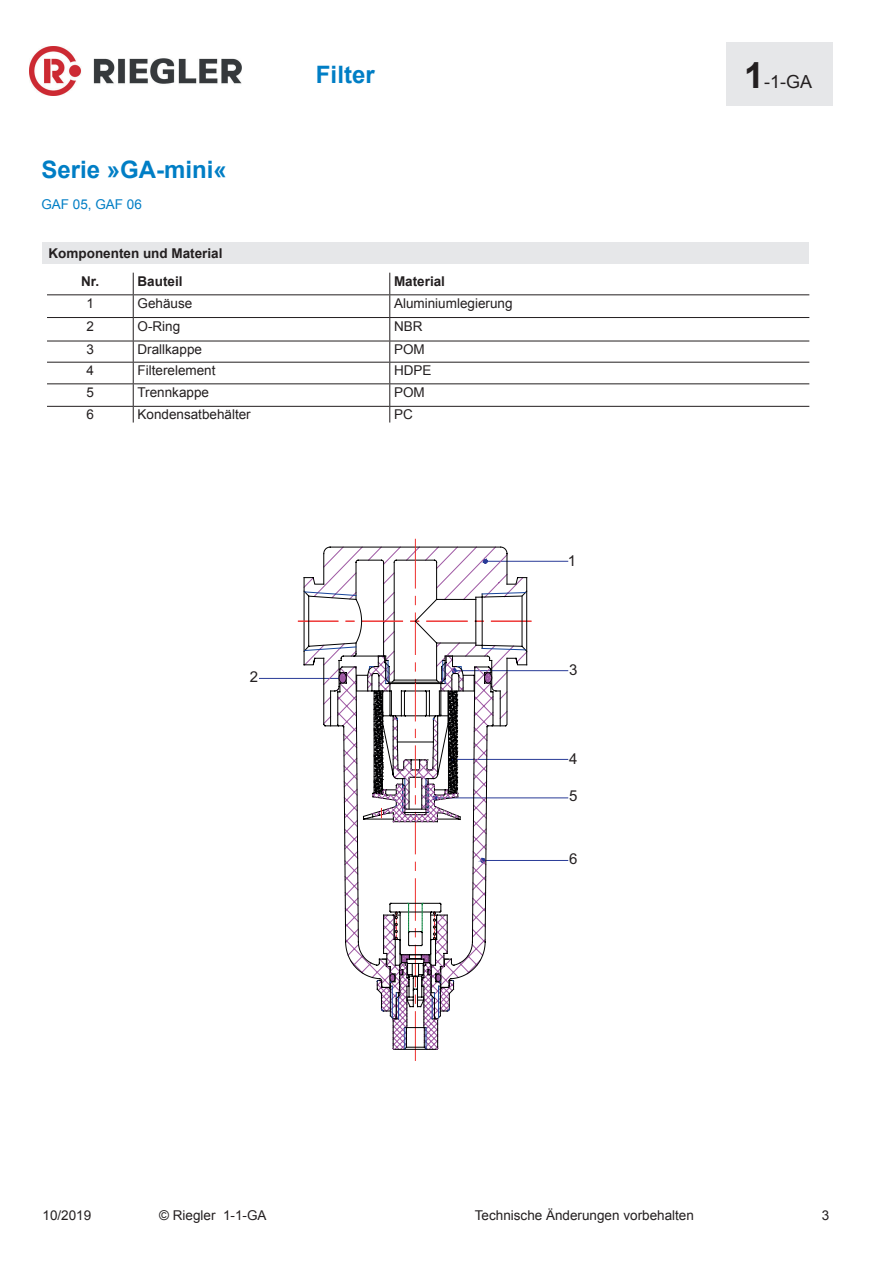
<style>
.page{position:relative;width:893px;height:1263px;background:#fff}
.page>*{position:absolute;margin:0;border:0;box-sizing:border-box;transform-origin:0 0}
.t1{font:700 24px "Arial";color:#007ec5}
.t2{font:18px "Arial";color:#231f20}
.t3{font:15px "Arial";color:#231f20}
.t4{font:13.5px "Arial";color:#231f20}
.t5{font:700 13.5px/27.6px "Arial";color:#231f20}
.t6{font:13.5px "Arial";color:#007ec5}
.s1{font-weight:700;font-size:36px}
</style>
<div class="page">
<div style="left:727px;top:43px;width:106px;height:63px;background:#e6e7e9"></div>
<img style="left:29px;top:47px;width:212px;height:48px">
<div style="left:43px;top:242px;width:766px;height:22px;background:#e6e7e9"></div>
<hr style="left:47px;top:294px;width:86px;height:1px;background:#231f20">
<hr style="left:133px;top:294px;width:257px;height:1px;background:#231f20">
<hr style="left:390px;top:294px;width:419px;height:1px;background:#231f20">
<hr style="left:47px;top:317px;width:86px;height:1px;background:#231f20">
<hr style="left:133px;top:317px;width:257px;height:1px;background:#231f20">
<hr style="left:390px;top:317px;width:419px;height:1px;background:#231f20">
<hr style="left:47px;top:341px;width:86px;height:1px;background:#231f20">
<hr style="left:133px;top:341px;width:257px;height:1px;background:#231f20">
<hr style="left:390px;top:341px;width:419px;height:1px;background:#231f20">
<hr style="left:47px;top:362px;width:86px;height:1px;background:#231f20">
<hr style="left:133px;top:362px;width:257px;height:1px;background:#231f20">
<hr style="left:390px;top:362px;width:419px;height:1px;background:#231f20">
<hr style="left:47px;top:383px;width:86px;height:1px;background:#231f20">
<hr style="left:133px;top:383px;width:257px;height:1px;background:#231f20">
<hr style="left:390px;top:383px;width:419px;height:1px;background:#231f20">
<hr style="left:47px;top:406px;width:86px;height:1px;background:#231f20">
<hr style="left:133px;top:406px;width:257px;height:1px;background:#231f20">
<svg style="left:133px;top:273px;width:1px;height:149px"></svg>
<hr style="left:390px;top:406px;width:419px;height:1px;background:#231f20">
<svg style="left:389px;top:273px;width:1px;height:149px"></svg>
<hr style="left:485px;top:561px;width:83px;height:1px;background:#283b97">
<hr style="left:259px;top:678px;width:83px;height:1px;background:#283b97">
<hr style="left:452px;top:759px;width:116px;height:1px;background:#283b97">
<hr style="left:435px;top:798px;width:133px;height:1px;background:#283b97">
<hr style="left:483px;top:860px;width:85px;height:1px;background:#283b97">
<hr style="left:454px;top:670px;width:114px;height:1px;background:#283b97">
<hr style="left:415px;top:539px;width:1px;height:49px;background:#ee2f2d">
<hr style="left:415px;top:1012px;width:1px;height:48px;background:#ee2f2d">
<hr style="left:298px;top:621px;width:40px;height:1px;background:#ee2f2d">
<hr style="left:491px;top:621px;width:40px;height:1px;background:#ee2f2d">
<svg style="left:303px;top:546px;width:224px;height:253px"></svg>
<svg style="left:338px;top:672px;width:154px;height:316px"></svg>
<svg style="left:376px;top:902px;width:78px;height:148px"></svg>
<h1 class="t1" style="left:41px;top:154px;width:187px">Serie »GA-mini«</h1>
<p class="t6" style="left:41px;top:195px;width:102px">GAF 05, GAF 06</p>
<h1 class="t1" style="left:316px;top:59px;width:60px">Filter</h1>
<h2 class="t2" style="left:744px;top:69px;width:70px"><span class="s1">1</span>-1-GA</h2>
<p class="t5" style="left:81px;top:240px;width:143px;text-indent:-33px">Komponenten und Material<br>Nr.</p>
<p class="t5" style="left:137px;top:268px;width:47px">Bauteil</p>
<p class="t5" style="left:394px;top:268px;width:53px">Material</p>
<p class="t4" style="left:86px;top:294px;width:9px">1</p>
<p class="t4" style="left:137px;top:294px;width:56px">Gehäuse</p>
<p class="t4" style="left:394px;top:294px;width:120px">Aluminiumlegierung</p>
<p class="t4" style="left:86px;top:317px;width:9px">2</p>
<p class="t4" style="left:137px;top:317px;width:44px">O-Ring</p>
<p class="t4" style="left:394px;top:317px;width:30px">NBR</p>
<p class="t4" style="left:86px;top:340px;width:9px">3</p>
<p class="t4" style="left:137px;top:340px;width:66px">Drallkappe</p>
<p class="t4" style="left:394px;top:340px;width:32px">POM</p>
<p class="t4" style="left:86px;top:362px;width:9px">4</p>
<p class="t4" style="left:137px;top:362px;width:80px">Filterelement</p>
<p class="t4" style="left:394px;top:362px;width:39px">HDPE</p>
<p class="t4" style="left:86px;top:383px;width:9px">5</p>
<p class="t4" style="left:137px;top:383px;width:73px">Trennkappe</p>
<p class="t4" style="left:394px;top:383px;width:32px">POM</p>
<p class="t4" style="left:86px;top:406px;width:9px">6</p>
<p class="t4" style="left:137px;top:406px;width:115px">Kondensatbehälter</p>
<p class="t4" style="left:394px;top:406px;width:20px">PC</p>
<p class="t3" style="left:250px;top:667px;width:10px">2</p>
<p class="t3" style="left:568px;top:550px;width:10px">1</p>
<p class="t3" style="left:569px;top:659px;width:10px">3</p>
<p class="t3" style="left:569px;top:748px;width:10px">4</p>
<p class="t3" style="left:569px;top:786px;width:10px">5</p>
<p class="t3" style="left:569px;top:849px;width:10px">6</p>
<p class="t4" style="left:43px;top:1207px;width:50px">10/2019</p>
<p class="t4" style="left:159px;top:1207px;width:109px">© Riegler 1-1-GA</p>
<p class="t4" style="left:475px;top:1207px;width:221px">Technische Änderungen vorbehalten</p>
<p class="t4" style="left:822px;top:1207px;width:9px">3</p>
</div>
